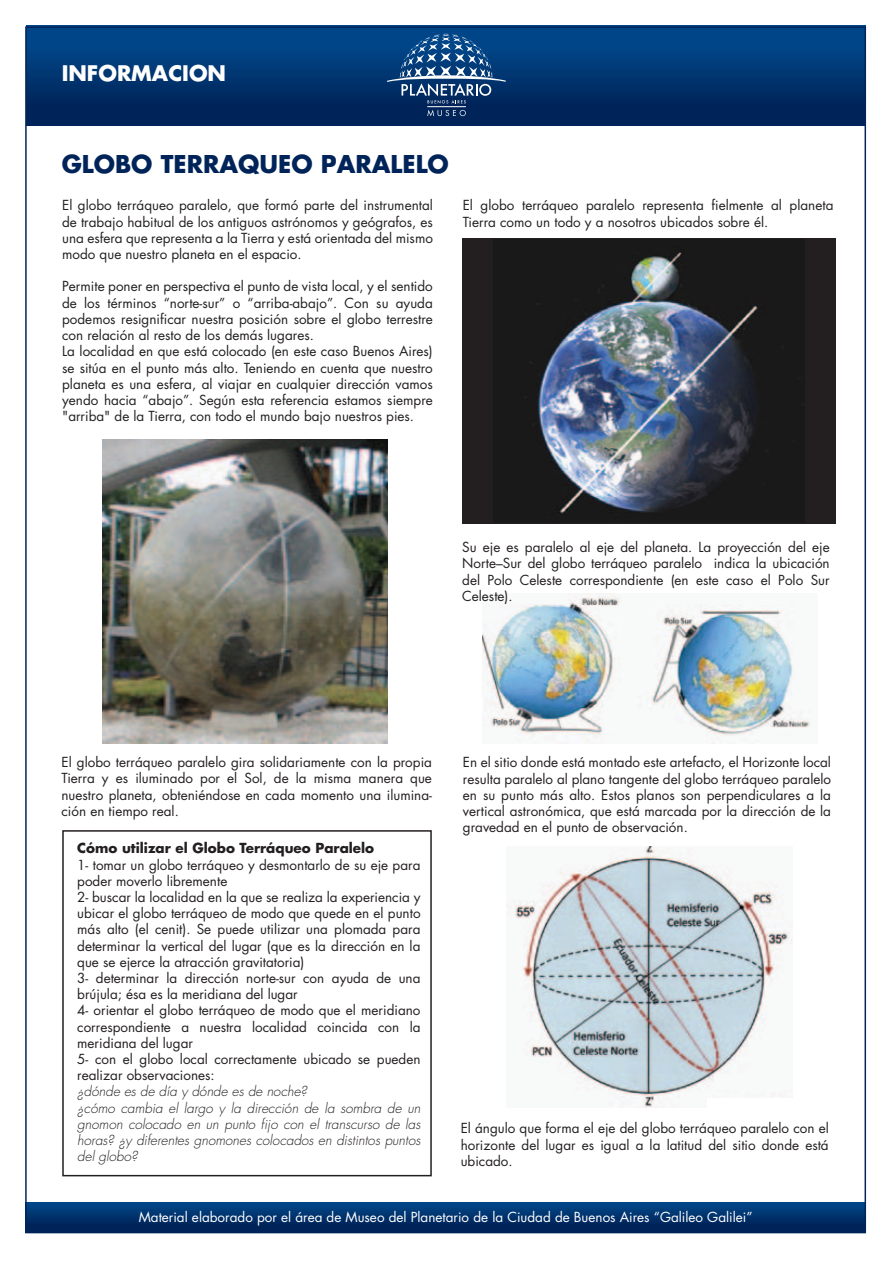
<style>
.page{position:relative;width:893px;height:1263px;background:#fff}
.page>*{position:absolute;margin:0;border:0;box-sizing:border-box;transform-origin:0 0}
.t1{font:700 24px "Futura";color:#002459}
.t2{font:700 21px "Futura";color:#fff}
.t3{font:13.5px/16.2px "Futura";color:#231f20;text-align:justify}
.t4{font:italic 300 13.5px/16.2px "Futura";color:#231f20}
.t5{font:13.5px "Futura";color:#fff}
.t6{font:700 13.5px "Futura";color:#231f20}
</style>
<div class="page">
<div style="left:462px;top:238px;width:374px;height:285px;background:#231f20"></div>
<div style="left:26px;top:26px;width:839px;height:99px;background:linear-gradient(to bottom,#014b91,#001f51)"></div>
<div style="left:26px;top:1202px;width:839px;height:30px;background:linear-gradient(to bottom,#01478a,#001f52)"></div>
<svg style="left:387px;top:34px;width:119px;height:70px;background:#2b5a8d"></svg>
<svg style="left:427px;top:110px;width:39px;height:6px"></svg>
<hr style="left:427px;top:106px;width:39px;height:1px;background:#fff">
<img style="left:102px;top:439px;width:286px;height:304px">
<img style="left:520px;top:245px;width:285px;height:270px">
<img style="left:483px;top:594px;width:328px;height:150px">
<img style="left:506px;top:846px;width:286px;height:261px">
<div style="left:62px;top:830px;width:370px;height:346px;border:2px solid #231f20"></div>
<div style="left:708px;top:1098px;width:90px;height:16px;background:#fff"></div>
<h2 class="t2" style="left:62px;top:58px;width:166px">INFORMACION</h2>
<h1 class="t1" style="left:62px;top:147px;width:389px">GLOBO TERRAQUEO PARALELO</h1>
<p class="t3" style="left:62px;top:198px;width:372px">El globo terráqueo paralelo, que formó parte del instrumental de trabajo habitual de los antiguos astrónomos y geógrafos, es una esfera que representa a la Tierra y está orientada del mismo modo que nuestro planeta en el espacio.</p>
<p class="t3" style="left:62px;top:279px;width:372px;text-align:left">Permite poner en perspectiva el punto de vista local, y el sentido de los términos “norte-sur” o “arriba-abajo”. Con su ayuda podemos resignificar nuestra posición sobre el globo terrestre con relación al resto de los demás lugares.<br>La localidad en que está colocado (en este caso Buenos Aires) se sitúa en el punto más alto. Teniendo en cuenta que nuestro planeta es una esfera, al viajar en cualquier dirección vamos yendo hacia “abajo”. Según esta referencia estamos siempre "arriba" de la Tierra, con todo el mundo bajo nuestros pies.</p>
<p class="t3" style="left:463px;top:198px;width:372px">El globo terráqueo paralelo representa fielmente al planeta<br>Tierra como un todo y a nosotros ubicados sobre él.</p>
<p class="t3" style="left:462px;top:539px;width:369px">Su eje es paralelo al eje del planeta. La proyección del eje Norte–Sur del globo terráqueo paralelo indica la ubicación del Polo Celeste correspondiente (en este caso el Polo Sur Celeste).</p>
<p class="t3" style="left:62px;top:754px;width:372px">El globo terráqueo paralelo gira solidariamente con la propia Tierra y es iluminado por el Sol, de la misma manera que nuestro planeta, obteniéndose en cada momento una ilumina&shy;ción en tiempo real.</p>
<p class="t6" style="left:77px;top:839px;width:298px">Cómo utilizar el Globo Terráqueo Paralelo</p>
<p class="t3" style="left:77px;top:856px;width:345px;text-align:left">1- tomar un globo terráqueo y desmontarlo de su eje para poder moverlo libremente<br>2- buscar la localidad en la que se realiza la experiencia y ubicar el globo terráqueo de modo que quede en el punto más alto (el cenit). Se puede utilizar una plomada para determinar la vertical del lugar (que es la dirección en la que se ejerce la atracción gravitatoria)<br>3- determinar la dirección norte-sur con ayuda de una brújula; ésa es la meridiana del lugar<br>4- orientar el globo terráqueo de modo que el meridiano correspondiente a nuestra localidad coincida con la meridiana del lugar<br>5- con el globo local correctamente ubicado se pueden realizar observaciones:</p>
<p class="t4" style="left:77px;top:1084px;width:345px">¿dónde es de día y dónde es de noche?<br>¿cómo cambia el largo y la dirección de la sombra de un gnomon colocado en un punto fijo con el transcurso de las horas? ¿y diferentes gnomones colocados en distintos puntos del globo?</p>
<p class="t3" style="left:463px;top:754px;width:370px">En el sitio donde está montado este artefacto, el Horizonte local resulta paralelo al plano tangente del globo terráqueo paralelo en su punto más alto. Estos planos son perpendiculares a la vertical astronómica, que está marcada por la dirección de la gravedad en el punto de observación.</p>
<p class="t3" style="left:461px;top:1120px;width:370px">El ángulo que forma el eje del globo terráqueo paralelo con el horizonte del lugar es igual a la latitud del sitio donde está ubicado.</p>
<p class="t5" style="left:139px;top:1208px;width:615px">Material elaborado por el área de Museo del Planetario de la Ciudad de Buenos Aires “Galileo Galilei”</p>
</div>
